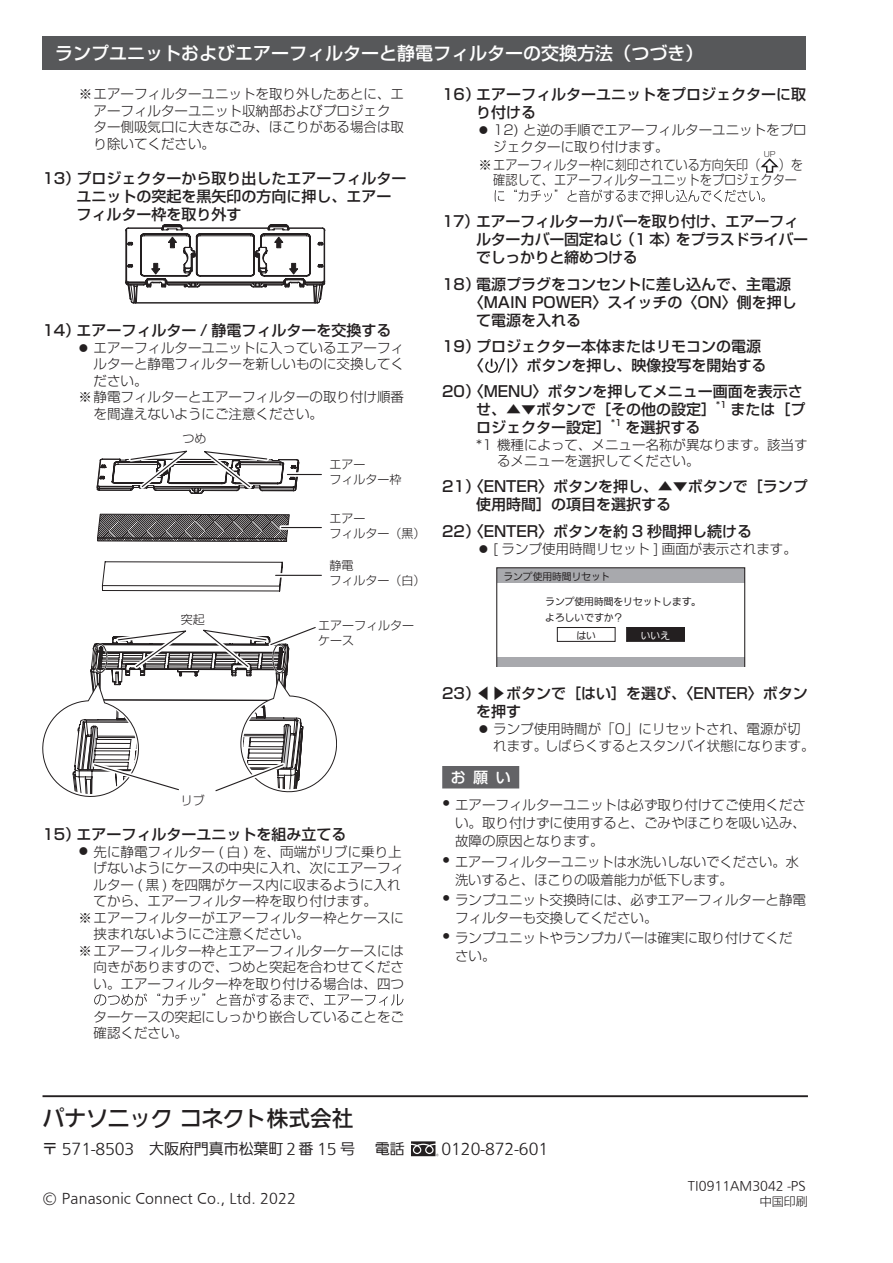
<style>
.page{position:relative;width:893px;height:1263px;background:#fff}
.page>*{position:absolute;margin:0;border:0;box-sizing:border-box;transform-origin:0 0}
.t1{font:21.75px "PUD Go Dp Mt";color:#231f20}
.t2{font:500 18px "Shin Go Pro";color:#fff}
.t3{font:500 15px/18px "Shin Go Pro";color:#231f20}
.t4{font:500 15px/18px "Shin Go Pro";letter-spacing:-.025em;color:#231f20}
.t5{font:15px "PUD Go Dp Rt";letter-spacing:-.005em;color:#231f20}
.t6{font:500 15px "Shin Go Pro";color:#fff}
.t7{font:300 13.5px/16.5px "Shin Go Pro";color:#231f20}
.t8{font:13.5px "PUD Sans serif R";letter-spacing:.01em;color:#231f20}
.t9{font:300 13.5px/15px "Shin Go Pro";color:#231f20;scale:.9 1}
.t10{font:300 12px/15px "Shin Go Pro";color:#231f20}
.t11{font:12px "PUD Go Dp Rt";color:#231f20}
.t12{font:9.75px/15.1px "PUD Go Dp Rt";color:#231f20}
.t13{font:9.75px "PUD Go Dp Rt";color:#fff}
.t14{font:500 8.7px "Shin Go Pro";color:#231f20}
.t15{font:300 7.5px "Shin Go Pro";color:#231f20}
.s1{font-weight:500;font-size:18px}
.s2{font-size:15px}
</style>
<div class="page">
<svg style="left:126px;top:224px;width:199px;height:79px"></svg>
<svg style="left:102px;top:561px;width:181px;height:30px"></svg>
<svg style="left:97px;top:514px;width:193px;height:28px;background:#605d5e"></svg>
<div style="left:287px;top:472px;width:34px;height:5px;background:#f0f0f0"></div>
<hr style="left:287px;top:474px;width:34px;height:1px;background:#231f20">
<svg style="left:97px;top:450px;width:202px;height:44px"></svg>
<div style="left:282px;top:525px;width:39px;height:5px;background:#f0f0f0"></div>
<hr style="left:282px;top:527px;width:39px;height:1px;background:#231f20">
<svg style="left:276px;top:573px;width:45px;height:5px"></svg>
<hr style="left:276px;top:575px;width:45px;height:1px;background:#231f20">
<svg style="left:43px;top:627px;width:294px;height:170px"></svg>
<svg style="left:94px;top:993px;width:309px;height:13px"></svg>
<div style="left:442px;top:766px;width:77px;height:22px;background:#636366"></div>
<svg style="left:760px;top:158px;width:19px;height:15px"></svg>
<svg style="left:495px;top:190px;width:270px;height:12px"></svg>
<svg style="left:485px;top:358px;width:24px;height:15px"></svg>
<svg style="left:496px;top:567px;width:249px;height:99px"></svg>
<div style="left:43px;top:36px;width:763px;height:33px;background:#57585a"></div>
<hr style="left:43px;top:1095px;width:765px;height:2px;background:#231f20">
<svg style="left:411px;top:1141px;width:28px;height:15px"></svg>
<h2 class="t2" style="left:55px;top:39px;width:650px">ランプユニットおよびエアーフィルターと静電フィルターの交換方法（つづき）</h2>
<p class="t7" style="left:94px;top:84px;width:312px;text-indent:-15px">※エアーフィルターユニットを取り外したあとに、エアーフィルターユニット収納部およびプロジェクター側吸気口に大きなごみ、ほこりがある場合は取り除いてください。</p>
<p class="t3" style="left:77px;top:167px;width:331px;text-indent:-34px">13）プロジェクターから取り出したエアーフィルターユニットの突起を黒矢印の方向に押し、エアーフィルター枠を取り外す</p>
<p class="t3" style="left:43px;top:320px;width:351px">14）エアーフィルター / 静電フィルターを交換する</p>
<p class="t7" style="left:79px;top:338px;width:327px">● エアーフィルターユニットに入っているエアーフィ</p>
<p class="t7" style="left:94px;top:354px;width:312px">ルターと静電フィルターを新しいものに交換してく</p>
<p class="t7" style="left:94px;top:371px;width:55px">ださい。</p>
<p class="t7" style="left:79px;top:387px;width:327px">※静電フィルターとエアーフィルターの取り付け順番</p>
<p class="t7" style="left:94px;top:404px;width:231px">を間違えないようにご注意ください。</p>
<p class="t10" style="left:183px;top:429px;width:25px">つめ</p>
<p class="t10" style="left:181px;top:610px;width:25px">突起</p>
<p class="t10" style="left:181px;top:792px;width:25px">リブ</p>
<p class="t10" style="left:330px;top:455px;width:73px">エアー<br>フィルター枠</p>
<p class="t10" style="left:330px;top:509px;width:97px">エアー<br>フィルター（黒）</p>
<p class="t10" style="left:330px;top:556px;width:97px">静電<br>フィルター（白）</p>
<p class="t10" style="left:318px;top:616px;width:97px">エアーフィルターケース</p>
<p class="t3" style="left:43px;top:823px;width:306px">15）エアーフィルターユニットを組み立てる</p>
<p class="t7" style="left:79px;top:841px;width:325px">● 先に静電フィルター ( 白 ) を、両端がリブに乗り上</p>
<p class="t7" style="left:94px;top:858px;width:312px">げないようにケースの中央に入れ、次にエアーフィ</p>
<p class="t7" style="left:94px;top:874px;width:308px">ルター ( 黒 ) を四隅がケース内に収まるように入れ</p>
<p class="t7" style="left:94px;top:891px;width:285px">てから、エアーフィルター枠を取り付けます。</p>
<p class="t7" style="left:79px;top:907px;width:327px">※エアーフィルターがエアーフィルター枠とケースに</p>
<p class="t7" style="left:94px;top:924px;width:217px">挟まれないようにご注意ください。</p>
<p class="t7" style="left:79px;top:940px;width:327px">※エアーフィルター枠とエアーフィルターケースには</p>
<p class="t7" style="left:94px;top:957px;width:312px">向きがありますので、つめと突起を合わせてくださ</p>
<p class="t7" style="left:94px;top:973px;width:312px">い。エアーフィルター枠を取り付ける場合は、四つ</p>
<p class="t7" style="left:94px;top:1006px;width:312px">ターケースの突起にしっかり嵌合していることをご確認ください。</p>
<p class="t3" style="left:476px;top:84px;width:331px;text-indent:-34px">16）エアーフィルターユニットをプロジェクターに取り付ける</p>
<p class="t7" style="left:493px;top:120px;width:315px;text-indent:-15px">● 12) と逆の手順でエアーフィルターユニットをプロジェクターに取り付けます。</p>
<p class="t7" style="left:478px;top:155px;width:284px">※ エアーフィルター枠に刻印されている方向矢印（</p>
<p class="t15" style="left:764px;top:148px;width:13px">UP</p>
<p class="t9" style="left:493px;top:155px;width:346px;text-indent:285px">）を確認して、エアーフィルターユニットをプロジェクター</p>
<p class="t4" style="left:476px;top:211px;width:333px;text-indent:-34px">17）エアーフィルターカバーを取り付け、エアーフィルターカバー固定ねじ（1 本）をプラスドライバーでしっかりと締めつける</p>
<p class="t3" style="left:442px;top:273px;width:351px">18）電源プラグをコンセントに差し込んで、主電源</p>
<p class="t3" style="left:469px;top:291px;width:330px">〈MAIN POWER〉スイッチの〈ON〉側を押し</p>
<p class="t3" style="left:476px;top:309px;width:106px">て電源を入れる</p>
<p class="t3" style="left:469px;top:336px;width:294px;text-indent:-27px">19）プロジェクター本体またはリモコンの電源〈</p>
<p class="t3" style="left:442px;top:350px;width:362px;line-height:26.1px;text-indent:69px">〉ボタンを押し、映像投写を開始する<br>20）〈MENU〉ボタンを押してメニュー画面を表示さ</p>
<p class="t3" style="left:476px;top:398px;width:241px">せ、▲▼ボタンで［その他の設定］</p>
<p class="t14" style="left:716px;top:397px;width:12px">*1</p>
<p class="t3" style="left:730px;top:398px;width:76px">または［プ</p>
<p class="t3" style="left:476px;top:416px;width:136px">ロジェクター設定］</p>
<p class="t14" style="left:611px;top:415px;width:12px">*1</p>
<p class="t3" style="left:625px;top:416px;width:76px">を選択する</p>
<p class="t7" style="left:497px;top:435px;width:312px;text-indent:-21px">*1 機種によって、メニュー名称が異なります。該当するメニューを選択してください。</p>
<p class="t3" style="left:476px;top:476px;width:333px;text-indent:-34px">21）〈ENTER〉ボタンを押し、▲▼ボタンで［ランプ使用時間］の項目を選択する</p>
<p class="t3" style="left:442px;top:520px;width:311px">22）〈ENTER〉ボタンを約 3 秒間押し続ける</p>
<p class="t7" style="left:478px;top:539px;width:320px">● [ ランプ使用時間リセット ] 画面が表示されます。</p>
<p class="t12" style="left:503px;top:570px;width:109px">ランプ使用時間リセット</p>
<p class="t12" style="left:545px;top:595px;width:157px">ランプ使用時間をリセットします。よろしいですか？</p>
<p class="t12" style="left:576px;top:629px;width:21px">はい</p>
<p class="t13" style="left:641px;top:630px;width:31px">いいえ</p>
<p class="t3" style="left:476px;top:683px;width:333px;text-indent:-34px">23）◀▶ボタンで［はい］を選び、〈ENTER〉ボタンを押す</p>
<p class="t7" style="left:493px;top:719px;width:323px;text-indent:-15px">● ランプ使用時間が「0」にリセットされ、電源が切れます。しばらくするとスタンバイ状態になります。</p>
<p class="t6" style="left:451px;top:765px;width:61px">お願い</p>
<p class="t7" style="left:455px;top:795px;width:352px;line-height:18px;text-align:justify;text-indent:-13px"><span class="s1">•</span> エアーフィルターユニットは必ず取り付けてご使用ください。取り付けずに使用すると、ごみやほこりを吸い込み、故障の原因となります。</p>
<p class="t7" style="left:455px;top:851px;width:345px;line-height:18px;text-indent:-13px"><span class="s1">•</span> エアーフィルターユニットは水洗いしないでください。水洗いすると、ほこりの吸着能力が低下します。</p>
<p class="t7" style="left:455px;top:889px;width:352px;line-height:18px;text-indent:-13px"><span class="s1">•</span> ランプユニット交換時には、必ずエアーフィルターと静電フィルターも交換してください。</p>
<p class="t7" style="left:455px;top:927px;width:339px;line-height:18px;text-indent:-13px"><span class="s1">•</span> ランプユニットやランプカバーは確実に取り付けてください。</p>
<h1 class="t1" style="left:43px;top:1107px;width:313px">パナソニック コネクト株式会社</h1>
<p class="t5" style="left:43px;top:1141px;width:364px">〒 571-8503　大阪府門真市松葉町２番 15 号　 電話</p>
<p class="t5" style="left:441px;top:1141px;width:108px">0120-872-601</p>
<p class="t8" style="left:43px;top:1189px;width:255px"><span class="s2">©</span> Panasonic Connect Co., Ltd. 2022</p>
<p class="t11" style="left:688px;top:1179px;width:119px">TI0911AM3042 -PS</p>
<p class="t10" style="left:760px;top:1193px;width:49px">中国印刷</p>
</div>
